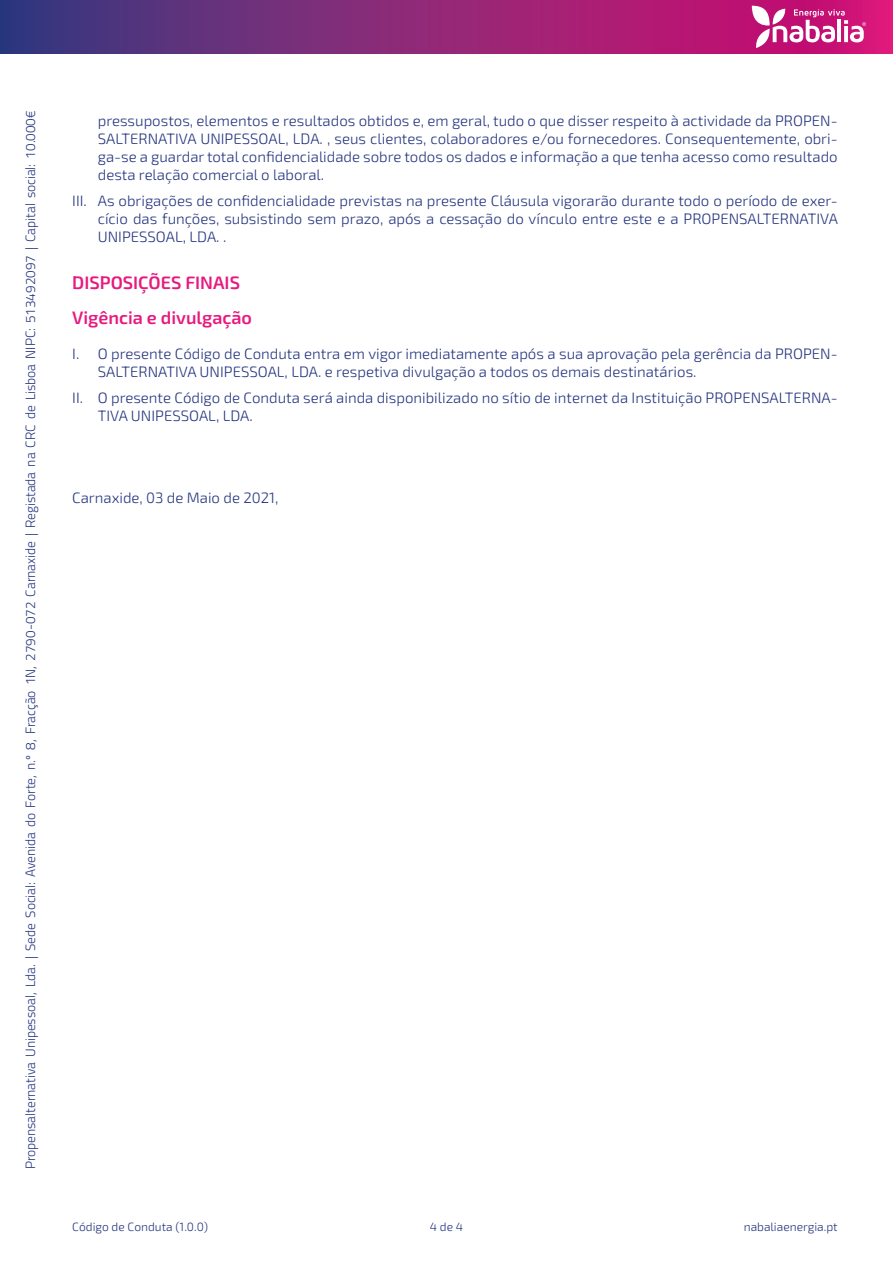
<style>
.page{position:relative;width:893px;height:1263px;background:#fff}
.page>*{position:absolute;margin:0;border:0;box-sizing:border-box;transform-origin:0 0}
.t1{font:600 18px/34.3px "Exo 2";color:#e71a80}
.t2{font:300 15px/18px "Exo 2";color:#26367f;text-align:justify}
.t3{font:300 13.5px "Titillium Web";color:#26367f}
.t4{font:300 12px "Exo 2";color:#26367f}
</style>
<div class="page">
<svg style="left:0;top:0;width:893px;height:54px;background:#862778"></svg>
<svg style="left:752px;top:6px;width:114px;height:42px"></svg>
<p class="t3" style="left:21px;top:1169px;width:1060px;rotate:-90deg">Propensalternativa Unipessoal, Lda. | Sede Social: Avenida do Forte, n.º 8, Fracção 1N, 2790-072 Carnaxide | Registada na CRC de Lisboa NIPC: 513492097 | Capital social: 10.000€</p>
<p class="t2" style="left:98px;top:111px;width:741px">pressupostos, elementos e resultados obtidos e, em geral, tudo o que disser respeito à actividade da PROPEN-SALTERNATIVA UNIPESSOAL, LDA. , seus clientes, colaboradores e/ou fornecedores. Consequentemente, obri&shy;ga-se a guardar total confidencialidade sobre todos os dados e informação a que tenha acesso como resultado desta relação comercial o laboral.</p>
<p class="t2" style="left:98px;top:191px;width:742px;text-indent:-26px">III. As obrigações de confidencialidade previstas na presente Cláusula vigorarão durante todo o período de exer&shy;cício das funções, subsistindo sem prazo, após a cessação do vínculo entre este e a PROPENSALTERNATIVA UNIPESSOAL, LDA. .</p>
<p class="t1" style="left:72px;top:265px;width:181px">DISPOSIÇÕES FINAIS<br>Vigência e divulgação</p>
<p class="t2" style="left:98px;top:344px;width:741px;text-indent:-26px">I. O presente Código de Conduta entra em vigor imediatamente após a sua aprovação pela gerência da PROPEN-<br>SALTERNATIVA UNIPESSOAL, LDA. e respetiva divulgação a todos os demais destinatários.</p>
<p class="t2" style="left:98px;top:388px;width:741px;text-indent:-26px">II. O presente Código de Conduta será ainda disponibilizado no sítio de internet da Instituição PROPENSALTERNA-<br>TIVA UNIPESSOAL, LDA.</p>
<p class="t2" style="left:72px;top:488px;width:208px">Carnaxide, 03 de Maio de 2021,</p>
<p class="t4" style="left:72px;top:1218px;width:137px">Código de Conduta (1.0.0)</p>
<p class="t4" style="left:430px;top:1218px;width:35px">4 de 4</p>
<p class="t4" style="left:744px;top:1218px;width:95px">nabaliaenergia.pt</p>
</div>
